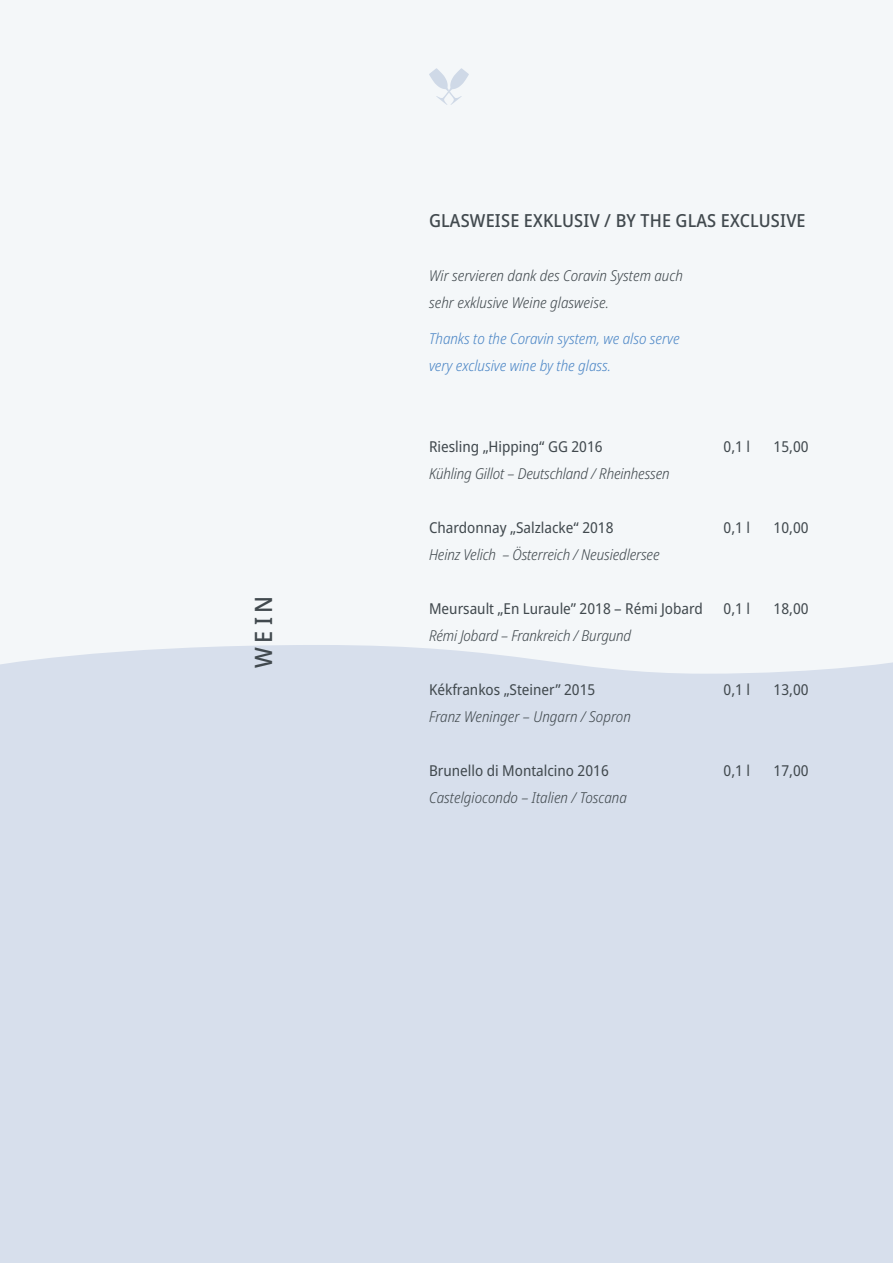
<style>
.page{position:relative;width:893px;height:1263px;background:#f4f7f9}
.page>*{position:absolute;margin:0;border:0;box-sizing:border-box;transform-origin:0 0}
.t1{font:500 semi-condensed 24px "Noto Sans";color:#41494e}
.t2{font:500 semi-condensed 18px "Noto Sans";letter-spacing:.01em;color:#41494e}
.t3{font:italic 300 semi-condensed 15px/27px "Noto Sans";letter-spacing:-.005em;color:#41494e}
.t4{font:semi-condensed 15px "Noto Sans";color:#41494e}
.t5{font:italic 300 semi-condensed 15px/27px "Noto Sans";color:#4d87c6}
</style>
<div class="page">
<svg style="left:429px;top:68px;width:40px;height:37px"></svg>
<div style="left:0;top:645px;width:893px;height:618px;background:#d7dfec"></div>
<h1 class="t1" style="left:247px;top:668px;width:74px;rotate:-90deg">WEIN</h1>
<p class="t2" style="left:429px;top:208px;width:378px">GLASWEISE EXKLUSIV / BY THE GLAS EXCLUSIVE</p>
<p class="t3" style="left:429px;top:262px;width:255px">Wir servieren dank des Coravin System auch sehr exklusive Weine glasweise.</p>
<p class="t5" style="left:429px;top:325px;width:252px">Thanks to the Coravin system, we also serve very exclusive wine by the glass.</p>
<p class="t4" style="left:429px;top:436px;width:175px">Riesling „Hipping“ GG 2016</p>
<p class="t4" style="left:724px;top:436px;width:28px">0,1 l</p>
<p class="t4" style="left:774px;top:436px;width:36px">15,00</p>
<p class="t3" style="left:429px;top:460px;width:242px">Kühling Gillot – Deutschland / Rheinhessen</p>
<p class="t4" style="left:429px;top:517px;width:186px">Chardonnay „Salzlacke“ 2018</p>
<p class="t4" style="left:724px;top:517px;width:28px">0,1 l</p>
<p class="t4" style="left:774px;top:517px;width:36px">10,00</p>
<p class="t3" style="left:429px;top:541px;width:232px">Heinz Velich – Österreich / Neusiedlersee</p>
<p class="t4" style="left:429px;top:598px;width:275px">Meursault „En Luraule” 2018 – Rémi Jobard</p>
<p class="t4" style="left:724px;top:598px;width:28px">0,1 l</p>
<p class="t4" style="left:774px;top:598px;width:36px">18,00</p>
<p class="t3" style="left:429px;top:622px;width:204px">Rémi Jobard – Frankreich / Burgund</p>
<p class="t4" style="left:429px;top:679px;width:168px">Kékfrankos „Steiner” 2015</p>
<p class="t4" style="left:724px;top:679px;width:28px">0,1 l</p>
<p class="t4" style="left:774px;top:679px;width:36px">13,00</p>
<p class="t3" style="left:429px;top:703px;width:203px">Franz Weninger – Ungarn / Sopron</p>
<p class="t4" style="left:429px;top:760px;width:181px">Brunello di Montalcino 2016</p>
<p class="t4" style="left:724px;top:760px;width:28px">0,1 l</p>
<p class="t4" style="left:774px;top:760px;width:36px">17,00</p>
<p class="t3" style="left:429px;top:784px;width:199px">Castelgiocondo – Italien / Toscana</p>
</div>
